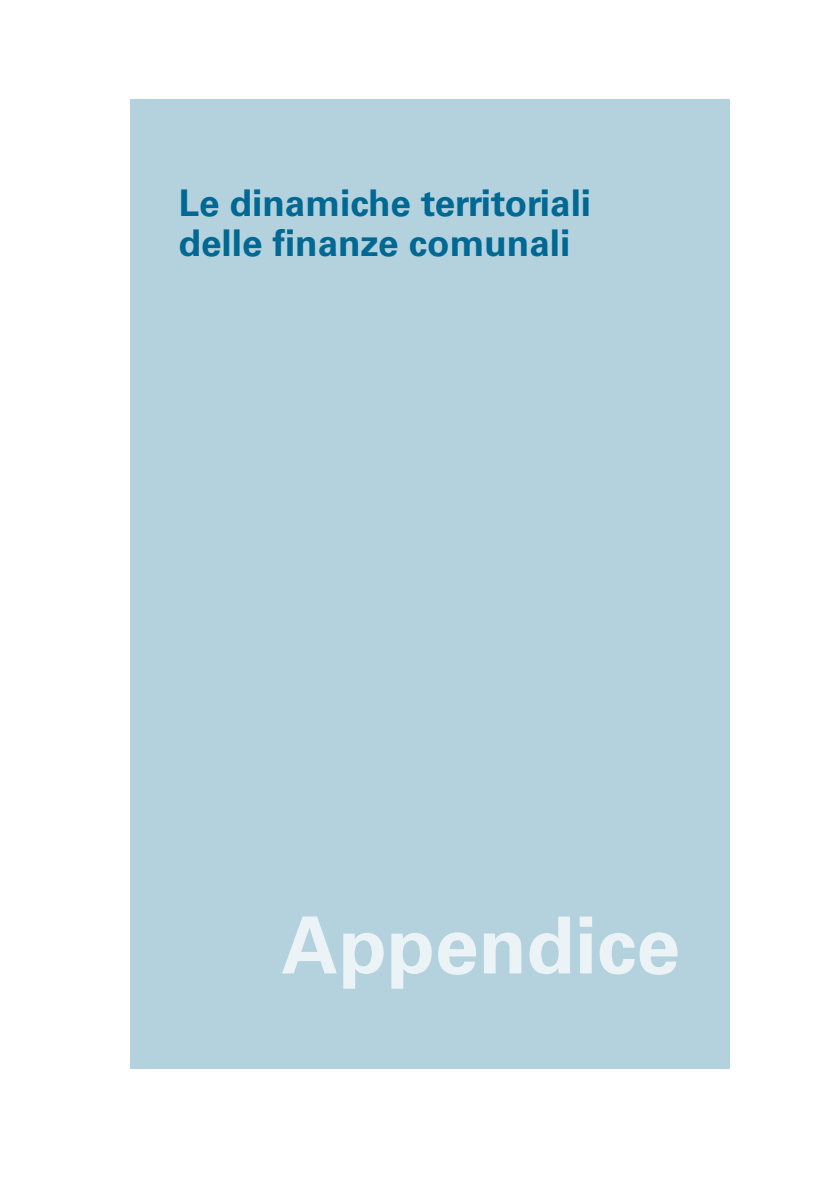
<style>
.page{position:relative;width:829px;height:1191px;background:#fff}
.page>*{position:absolute;margin:0;border:0;box-sizing:border-box;transform-origin:0 0}
.t1{font:700 262.5px "Univers";color:#ebf3f6}
.t2{font:700 78.75px "Univers";color:#ebf3f6}
.t3{font:700 36.75px/45.5px "Univers";color:#006892}
</style>
<div class="page">
<div style="left:130px;top:99px;width:599px;height:969px;background:#b3d2de"></div>
<p class="t3" style="left:179px;top:181px;width:330px">Il quadro fnanziari dei Comuni italiani</p>
<p class="t3" style="left:179px;top:183px;width:414px;line-height:40.2px">Le dinamiche territoriali delle finanze comunali</p>
<h1 class="t1" style="left:534px;top:756px;width:147px">3</h1>
<h2 class="t2" style="left:281px;top:899px;width:400px">Appendice</h2>
</div>
